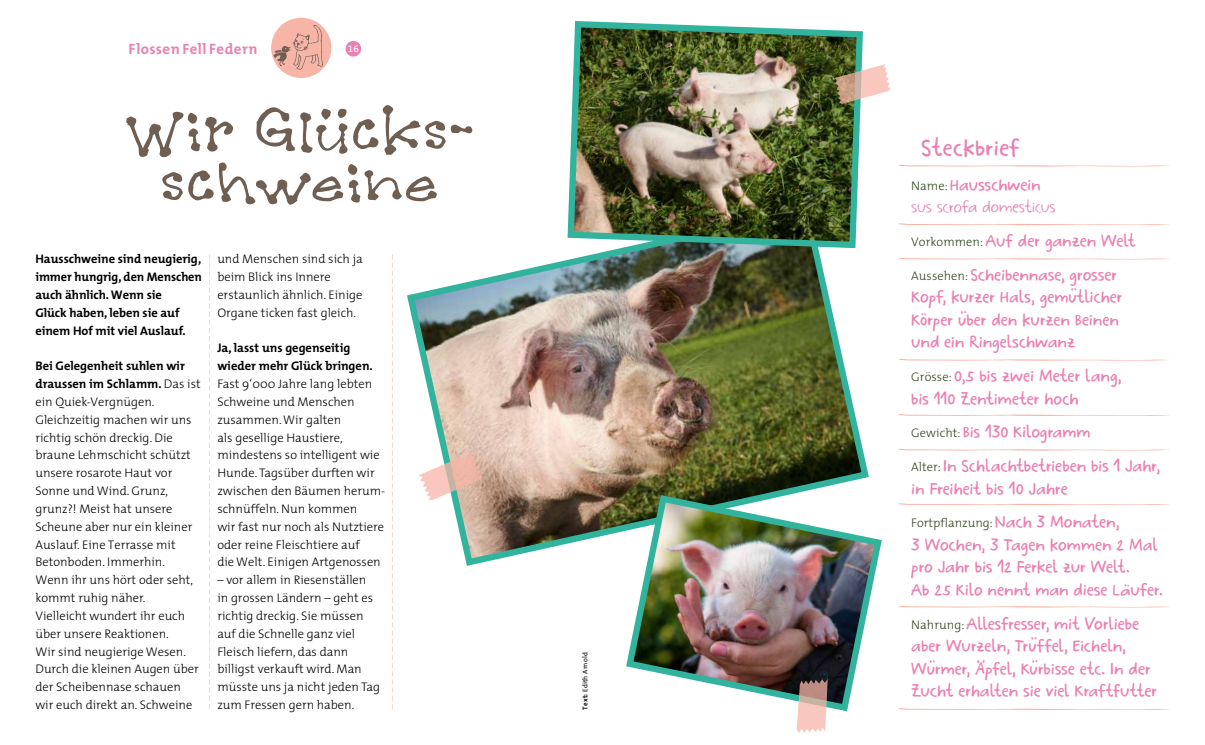
<style>
.page{position:relative;width:1205px;height:745px;background:#fff}
.page>*{position:absolute;margin:0;border:0;box-sizing:border-box;transform-origin:0 0}
.t1{font:75px "BD Polo";letter-spacing:.005em;color:#6e5f52}
.t2{font:700 27.5px "Vera";letter-spacing:.005em;color:#ea81b2}
.t3{font:700 20px/22.5px "Vera";letter-spacing:-.005em;color:#ea81b2}
.t4{font:20px/22.5px "Vera";letter-spacing:-.015em;color:#ea81b2}
.t5{font:700 15px "The Mix";letter-spacing:.025em;color:#ea81b2}
.t6{font:300 12.5px/17.8px "The Mix";color:#000}
.t7{font:700 12.5px/17.8px "The Mix";letter-spacing:-.005em;color:#000}
.t8{font:300 12.5px "The Mix";color:#2f461f}
.t9{font:10px "The Serif B W5 Plain";color:#fff}
.t10{font:6.88px "The Mix";letter-spacing:.02em;color:#000}
.s1{font-weight:700}
.s2{font-family:"The Mix";font-weight:300;font-size:12.5px;color:#2f461f}
.s3{font-family:"Vera";font-weight:700;font-size:20px;color:#ea81b2}
</style>
<div class="page">
<img style="left:407px;top:251px;width:462px;height:315px">
<img style="left:567px;top:21px;width:296px;height:230px">
<img style="left:622px;top:491px;width:260px;height:221px">
<div style="left:345px;top:41px;width:16px;height:16px;background:#ea81b2;border-radius:50%"></div>
<img style="left:271px;top:18px;width:60px;height:60px;border-radius:30px">
<svg style="left:209px;top:254px;width:1px;height:455px"></svg>
<svg style="left:392px;top:254px;width:1px;height:455px"></svg>
<svg style="left:898px;top:414px;width:272px;height:2px"></svg>
<svg style="left:899px;top:448px;width:271px;height:2px"></svg>
<svg style="left:898px;top:503px;width:272px;height:2px"></svg>
<svg style="left:899px;top:605px;width:271px;height:2px"></svg>
<svg style="left:898px;top:708px;width:149px;height:1px"></svg>
<svg style="left:899px;top:223px;width:271px;height:2px"></svg>
<svg style="left:899px;top:257px;width:271px;height:3px"></svg>
<svg style="left:898px;top:359px;width:271px;height:2px"></svg>
<svg style="left:899px;top:164px;width:271px;height:3px"></svg>
<svg style="left:834px;top:64px;width:56px;height:40px"></svg>
<svg style="left:797px;top:678px;width:31px;height:54px;background:#c9a69e"></svg>
<svg style="left:418px;top:451px;width:65px;height:49px"></svg>
<p class="t5" style="left:129px;top:36px;width:130px">Flossen Fell Federn</p>
<p class="t9" style="left:348px;top:43px;width:12px">16</p>
<h1 class="t1" style="left:126px;top:89px;width:352px">Wir Glücks-</h1>
<h1 class="t1" style="left:162px;top:140px;width:279px">schweine</h1>
<p class="t7" style="left:35px;top:250px;width:168px">Hausschweine sind neugierig, immer hungrig, den Menschen auch ähnlich. Wenn sie<br>Glück haben, leben sie auf einem Hof mit viel Auslauf.</p>
<p class="t6" style="left:35px;top:356px;width:167px"><span class="s1">Bei Gelegenheit suhlen wir draussen im Schlamm.</span> Das ist ein Quiek-Vergnügen.<br>Gleichzeitig machen wir uns richtig schön dreckig. Die braune Lehmschicht schützt unsere rosarote Haut vor<br>Sonne und Wind. Grunz, grunz?! Meist hat unsere<br>Scheune aber nur ein kleiner<br>Auslauf. Eine Terrasse mit<br>Betonboden. Immerhin.<br>Wenn ihr uns hört oder seht, kommt ruhig näher.<br>Vielleicht wundert ihr euch über unsere Reaktionen.<br>Wir sind neugierige Wesen.<br>Durch die kleinen Augen über der Scheibennase schauen wir euch direkt an. Schweine</p>
<p class="t6" style="left:217px;top:249px;width:147px">und Menschen sind sich ja beim Blick ins Innere erstaunlich ähnlich. Einige<br>Organe ticken fast gleich.</p>
<p class="t7" style="left:217px;top:339px;width:157px">Ja, lasst uns gegenseitig wieder mehr Glück bringen.</p>
<p class="t6" style="left:217px;top:374px;width:169px">Fast 9‘000 Jahre lang lebten<br>Schweine und Menschen zusammen. Wir galten<br>als gesellige Haustiere, mindestens so intelligent wie<br>Hunde. Tagsüber durften wir zwischen den Bäumen herum&shy;schnüffeln. Nun kommen<br>wir fast nur noch als Nutztiere oder reine Fleischtiere auf<br>die Welt. Einigen Artgenossen</p>
<p class="t6" style="left:217px;top:570px;width:164px">– vor allem in Riesenställen in grossen Ländern – geht es richtig dreckig. Sie müssen auf die Schnelle ganz viel<br>Fleisch liefern, das dann billigst verkauft wird. Man müsste uns ja nicht jeden Tag zum Fressen gern haben.</p>
<p class="t10" style="left:579px;top:709px;width:58px;rotate:-90deg"><span class="s1">Text:</span> Edith Arnold</p>
<h2 class="t2" style="left:921px;top:135px;width:100px">Steckbrief</h2>
<h3 class="t4" style="left:911px;top:174px;width:146px"><span class="s2">Name:</span> <span class="s1">Hausschwein </span>sus scrofa domesticus</h3>
<h3 class="t3" style="left:911px;top:225px;width:226px;line-height:33.8px"><span class="s2">Vorkommen:</span> Auf der ganzen Welt<br><span class="s2">Aussehen:</span> Scheibennase, grosser</h3>
<h3 class="t3" style="left:911px;top:286px;width:213px">Kopf, kurzer Hals, gemütlicher<br>Körper über den kurzen Beinen und ein Ringelschwanz</h3>
<h3 class="t3" style="left:911px;top:365px;width:212px"><span class="s2">Grösse:</span> 0,5 bis zwei Meter lang, bis 110 Zentimeter hoch</h3>
<h3 class="t3" style="left:911px;top:416px;width:250px;line-height:33.8px"><span class="s2">Gewicht:</span> Bis 130 Kilogramm<br><span class="s2">Alter:</span> In Schlachtbetrieben bis 1 Jahr,</h3>
<h3 class="t3" style="left:911px;top:478px;width:158px">in Freiheit bis 10 Jahre</h3>
<p class="t8" style="left:911px;top:512px;width:210px">Fortpflanzung: <span class="s3">Nach 3 Monaten,</span></p>
<h3 class="t3" style="left:911px;top:534px;width:253px">3 Wochen, 3 Tagen kommen 2 Mal pro Jahr bis 12 Ferkel zur Welt.<br>Ab 25 Kilo nennt man diese Läufer.</h3>
<h3 class="t3" style="left:911px;top:613px;width:248px"><span class="s2">Nahrung:</span> Allesfresser, mit Vorliebe aber Wurzeln, Trüffel, Eicheln, Würmer, Äpfel, Kürbisse etc. In der Zucht erhalten sie viel Kraftfutter</h3>
</div>
